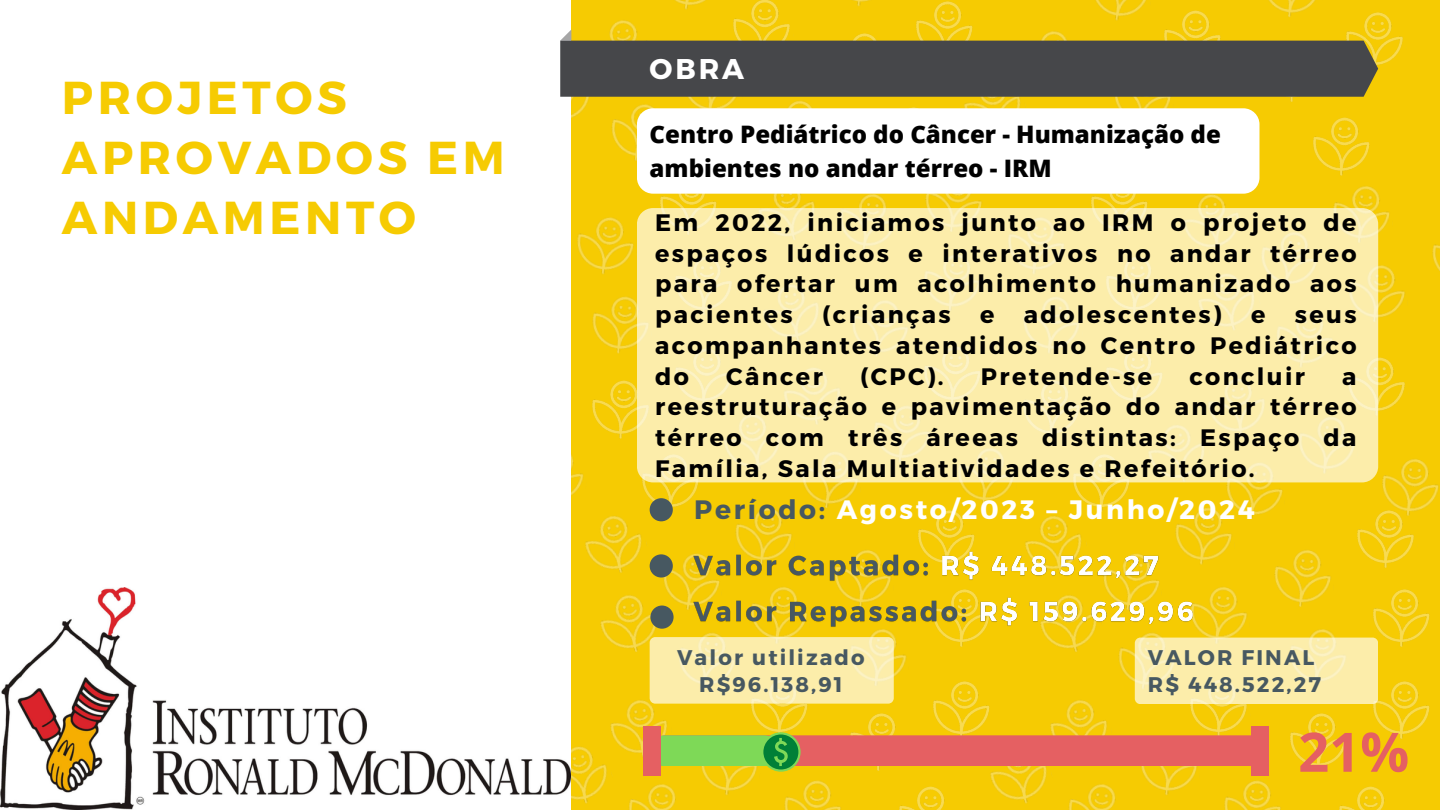
<style>
.page{position:relative;width:1440px;height:810px;background:#f6cb02}
.page>*{position:absolute;margin:0;border:0;box-sizing:border-box;transform-origin:0 0}
.t1{font:700 54.4px "Open Sans";color:#e56062}
.t2{font:700 46.1px/59.8px "Montserrat";letter-spacing:.1em;color:#f6cb02}
.t3{font:700 28.5px "Montserrat";color:#fff}
.t4{font:700 26.6px "Montserrat";letter-spacing:.1em;color:#fff}
.t5{font:800 24.1px/33.7px "Open Sans";color:#000}
.t6{font:700 23.8px/30.8px "Montserrat";letter-spacing:.1em;color:#000;text-align:justify}
.t7{font:700 21.2px/27px "Montserrat";letter-spacing:.1em;color:#475861;text-align:center}
.s1{color:#475861}
</style>
<div class="page">
<img style="left:611px;top:104px;width:43px;height:57px">
<img style="left:571px;top:97px;width:18px;height:21px">
<img style="left:688px;top:97px;width:48px;height:11px">
<img style="left:788px;top:100px;width:24px;height:8px">
<img style="left:675px;top:0;width:31px;height:10px">
<img style="left:733px;top:0;width:57px;height:29px">
<img style="left:610px;top:20px;width:26px;height:9px">
<img style="left:852px;top:0;width:18px;height:6px">
<img style="left:916px;top:1px;width:57px;height:28px">
<img style="left:964px;top:97px;width:62px;height:11px">
<img style="left:1115px;top:97px;width:56px;height:11px">
<img style="left:1313px;top:117px;width:57px;height:59px">
<img style="left:1095px;top:0;width:51px;height:21px">
<img style="left:1182px;top:10px;width:28px;height:19px">
<img style="left:1013px;top:97px;width:13px;height:2px">
<img style="left:1268px;top:0;width:48px;height:17px">
<img style="left:1364px;top:12px;width:39px;height:57px">
<img style="left:637px;top:470px;width:65px;height:46px">
<img style="left:592px;top:380px;width:45px;height:59px">
<img style="left:571px;top:454px;width:13px;height:42px">
<img style="left:592px;top:296px;width:45px;height:58px">
<img style="left:660px;top:194px;width:57px;height:14px">
<img style="left:577px;top:216px;width:62px;height:59px">
<img style="left:792px;top:482px;width:73px;height:26px">
<img style="left:711px;top:482px;width:81px;height:1px">
<img style="left:1065px;top:482px;width:67px;height:30px">
<img style="left:947px;top:482px;width:73px;height:23px">
<img style="left:859px;top:194px;width:27px;height:14px">
<img style="left:773px;top:194px;width:42px;height:14px">
<img style="left:925px;top:194px;width:57px;height:14px">
<img style="left:1091px;top:194px;width:57px;height:14px">
<img style="left:1216px;top:482px;width:74px;height:37px">
<img style="left:1135px;top:482px;width:81px;height:1px">
<img style="left:1372px;top:454px;width:67px;height:57px">
<img style="left:1378px;top:356px;width:27px;height:64px">
<img style="left:1378px;top:261px;width:27px;height:69px">
<img style="left:1198px;top:194px;width:27px;height:14px">
<img style="left:1333px;top:186px;width:57px;height:65px">
<img style="left:1432px;top:244px;width:8px;height:27px">
<img style="left:629px;top:784px;width:47px;height:26px">
<img style="left:538px;top:746px;width:74px;height:64px">
<img style="left:701px;top:766px;width:57px;height:29px">
<img style="left:899px;top:786px;width:46px;height:24px">
<img style="left:850px;top:713px;width:46px;height:58px">
<img style="left:784px;top:780px;width:57px;height:30px">
<img style="left:669px;top:626px;width:53px;height:11px">
<img style="left:751px;top:704px;width:57px;height:29px">
<img style="left:600px;top:595px;width:66px;height:70px">
<img style="left:600px;top:694px;width:67px;height:74px">
<img style="left:758px;top:587px;width:43px;height:50px">
<img style="left:938px;top:589px;width:47px;height:58px">
<img style="left:870px;top:629px;width:37px;height:48px">
<img style="left:933px;top:681px;width:57px;height:54px">
<img style="left:652px;top:554px;width:68px;height:58px">
<img style="left:585px;top:508px;width:68px;height:78px">
<img style="left:735px;top:503px;width:63px;height:45px">
<img style="left:918px;top:510px;width:57px;height:38px">
<img style="left:836px;top:583px;width:54px;height:11px">
<img style="left:1068px;top:784px;width:48px;height:26px">
<img style="left:990px;top:766px;width:62px;height:38px">
<img style="left:1141px;top:766px;width:56px;height:29px">
<img style="left:1339px;top:786px;width:46px;height:24px">
<img style="left:1290px;top:713px;width:57px;height:58px">
<img style="left:1224px;top:780px;width:57px;height:30px">
<img style="left:1118px;top:632px;width:62px;height:67px">
<img style="left:1190px;top:704px;width:57px;height:31px">
<img style="left:1042px;top:629px;width:53px;height:23px">
<img style="left:1039px;top:700px;width:73px;height:68px">
<img style="left:1180px;top:587px;width:73px;height:51px">
<img style="left:1365px;top:589px;width:65px;height:58px">
<img style="left:1280px;top:629px;width:72px;height:9px">
<img style="left:1373px;top:681px;width:57px;height:58px">
<img style="left:1104px;top:583px;width:56px;height:11px">
<img style="left:1025px;top:508px;width:68px;height:40px">
<img style="left:1175px;top:503px;width:62px;height:62px">
<img style="left:1357px;top:508px;width:60px;height:60px">
<img style="left:1274px;top:550px;width:57px;height:57px">
<div style="left:0;top:0;width:571px;height:591px;background:#fff"></div>
<div style="left:637px;top:108px;width:623px;height:86px;background:#fff;border-radius:16px"></div>
<svg style="left:637px;top:208px;width:741px;height:274px;background:#fbedac"></svg>
<div style="left:650px;top:498px;width:23px;height:23px;background:#475861;border-radius:50%"></div>
<div style="left:650px;top:554px;width:23px;height:24px;background:#475861;border-radius:50%"></div>
<img style="left:692px;top:548px;width:468px;height:35px">
<svg style="left:650px;top:637px;width:244px;height:67px;background:#fbedab"></svg>
<img style="left:692px;top:594px;width:504px;height:35px">
<svg style="left:1135px;top:638px;width:243px;height:66px;background:#fbedac"></svg>
<div style="left:650px;top:735px;width:617px;height:31px;background:#e56062;border-radius:15px"></div>
<div style="left:650px;top:735px;width:129px;height:31px;background:#7ed957;border-radius:15px"></div>
<svg style="left:560px;top:29px;width:818px;height:68px;background:#655f3f"></svg>
<div style="left:643px;top:726px;width:17px;height:50px;background:#e56062"></div>
<div style="left:1251px;top:726px;width:17px;height:50px;background:#e56062"></div>
<svg style="left:761px;top:732px;width:40px;height:40px"></svg>
<div style="left:763px;top:734px;width:35px;height:36px;background:#008037;border-radius:50%"></div>
<svg style="left:774px;top:738px;width:14px;height:28px"></svg>
<img style="left:0;top:588px;width:571px;height:221px">
<div style="left:650px;top:606px;width:24px;height:23px;background:#475861;border-radius:50%"></div>
<p class="t2" style="left:62px;top:66px;width:286px">PROJETOS</p>
<p class="t2" style="left:62px;top:125px;width:444px">APROVADOS EM<br>ANDAMENTO</p>
<p class="t3" style="left:650px;top:50px;width:96px">OBRA</p>
<p class="t5" style="left:650px;top:117px;width:573px">Centro Pediátrico do Câncer - Humanização de ambientes no andar térreo - IRM</p>
<p class="t6" style="left:655px;top:206px;width:703px">Em 2022, iniciamos junto ao IRM o projeto de espaços lúdicos e interativos no andar térreo para ofertar um acolhimento humanizado aos pacientes (crianças e adolescentes) e seus acompanhantes atendidos no Centro Pediátrico do</p>
<p class="t6" style="left:726px;top:360px;width:98px">Câncer</p>
<p class="t6" style="left:860px;top:360px;width:85px">(CPC).</p>
<p class="t6" style="left:981px;top:360px;width:173px">Pretende-se</p>
<p class="t6" style="left:1189px;top:360px;width:117px">concluir</p>
<p class="t6" style="left:655px;top:360px;width:703px;text-indent:687px">a reestruturação e pavimentação do andar térreo térreo com três áreeas distintas: Espaço da Família, Sala Multiatividades e Refeitório.</p>
<p class="t4" style="left:694px;top:492px;width:562px"><span class="s1">Período:</span> Agosto/2023 – Junho/2024</p>
<p class="t7" style="left:677px;top:643px;width:189px">Valor utilizado<br>R$96.138,91</p>
<p class="t7" style="left:1148px;top:643px;width:168px">VALOR FINAL</p>
<p class="t7" style="left:1148px;top:670px;width:175px">R$ 448.522,27</p>
<p class="t1" style="left:1298px;top:714px;width:112px">21%</p>
</div>
